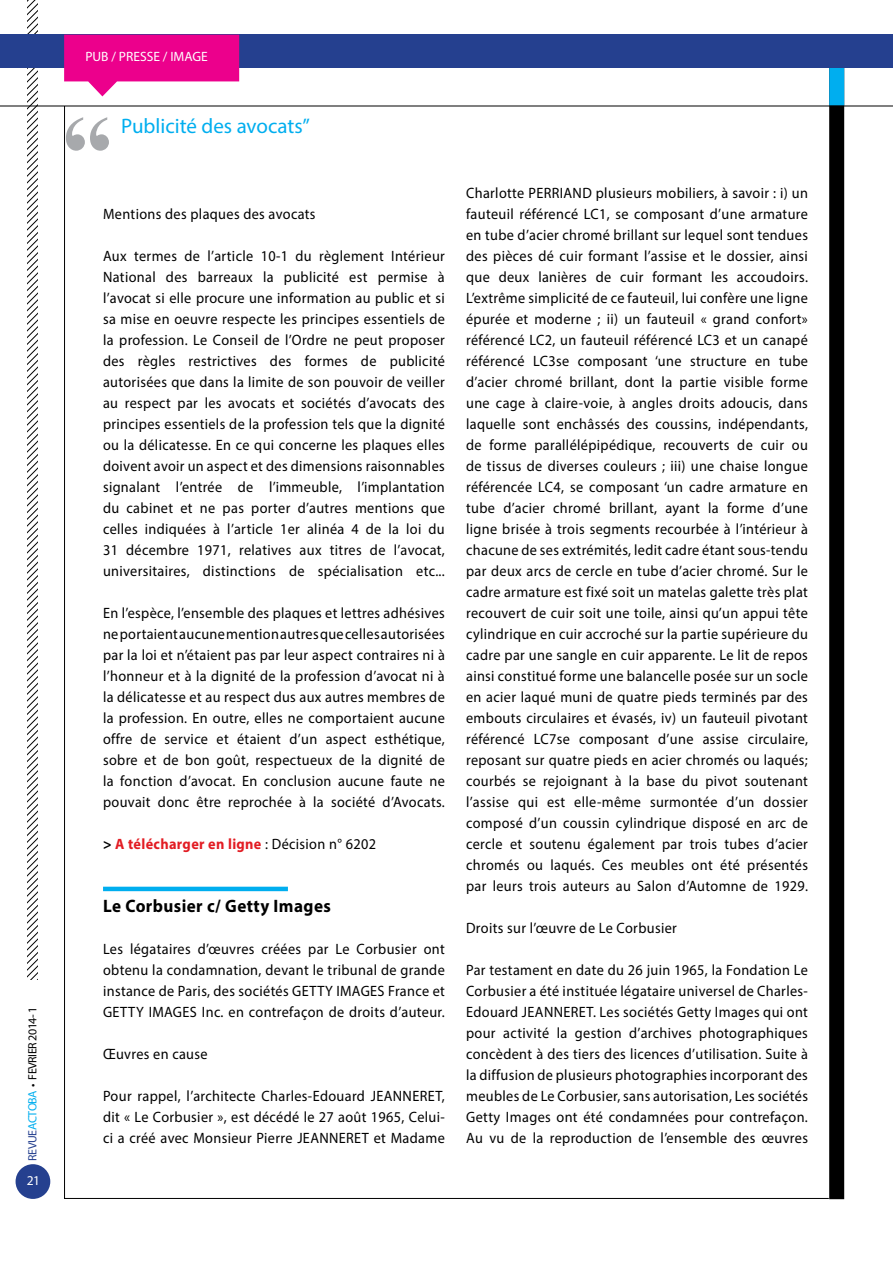
<style>
.page{position:relative;width:893px;height:1263px;background:#fff}
.page>*{position:absolute;margin:0;border:0;box-sizing:border-box;transform-origin:0 0}
.t1{font:700 102.6px "Times New Roman";color:#a7a9ac}
.t2{font:21px "Myriad Pro";color:#00aeef}
.t3{font:700 18px "Myriad Pro";letter-spacing:.025em;color:#000;scale:.95 1}
.t4{font:15px/21px "Myriad Pro";letter-spacing:.025em;color:#000;text-align:justify;scale:.95 1}
.t5{font:700 15px "Myriad Pro";letter-spacing:.025em;color:#e21c23;scale:.95 1}
.t6{font:13.5px "Myriad Pro";color:#fff}
.t7{font:12px "Myriad Pro";letter-spacing:-.04em;color:#000}
.s1{color:#25408f}
.s2{color:#00aeef}
.s3{color:#000}
.s4{font-weight:400;color:#000}
</style>
<div class="page">
<svg style="left:28px;top:0;width:9px;height:979px"></svg>
<div style="left:16px;top:1164px;width:34px;height:35px;background:#25408f;border-radius:50%"></div>
<div style="left:829px;top:40px;width:15px;height:1159px;background:#000"></div>
<div style="left:829px;top:65px;width:15px;height:41px;background:#00aeef"></div>
<div style="left:0;top:35px;width:893px;height:33px;background:#25408f"></div>
<hr style="left:0;top:106px;width:893px;height:1px;background:#000">
<hr style="left:103px;top:887px;width:185px;height:4px;background:#00aeef">
<svg style="left:64px;top:35px;width:175px;height:61px"></svg>
<p class="t7" style="left:25px;top:1160px;width:155px;rotate:-90deg"><span class="s1">REVUE</span><span class="s2">ACTOBA</span> • FEVRIER 2014- 1</p>
<p class="t6" style="left:27px;top:1172px;width:15px">21</p>
<p class="t6" style="left:85px;top:48px;width:124px">PUB / PRESSE / IMAGE</p>
<h1 class="t1" style="left:62px;top:81px;width:53px">“</h1>
<h2 class="t2" style="left:121px;top:113px;width:190px">Publicité des avocats”</h2>
<p class="t4" style="left:103px;top:204px;width:225px">Mentions des plaques des avocats</p>
<p class="t4" style="left:103px;top:246px;width:361px">Aux termes de l’article 10-1 du règlement Intérieur National des barreaux la publicité est permise à l’avocat si elle procure une information au public et si sa mise en oeuvre respecte les principes essentiels de la profession. Le Conseil de l’Ordre ne peut proposer des règles restrictives des formes de publicité autorisées que dans la limite de son pouvoir de veiller au respect par les avocats et sociétés d’avocats des principes essentiels de la profession tels que la dignité ou la délicatesse. En ce qui concerne les plaques elles doivent avoir un aspect et des dimensions raisonnables signalant l’entrée de l’immeuble, l’implantation du cabinet et ne pas porter d’autres mentions que celles indiquées à l’article 1er alinéa 4 de la loi du 31 décembre 1971, relatives aux titres de l’avocat, universitaires, distinctions de spécialisation etc...</p>
<p class="t4" style="left:103px;top:603px;width:361px">En l’espèce, l’ensemble des plaques et lettres adhésives ne portaient aucune mention autres que celles autorisées par la loi et n’étaient pas par leur aspect contraires ni à l’honneur et à la dignité de la profession d’avocat ni à la délicatesse et au respect dus aux autres membres de la profession. En outre, elles ne comportaient aucune offre de service et étaient d’un aspect esthétique, sobre et de bon goût, respectueux de la dignité de la fonction d’avocat. En conclusion aucune faute ne pouvait donc être reprochée à la société d’Avocats.</p>
<p class="t5" style="left:103px;top:835px;width:289px"><span class="s3">&gt;</span> A télécharger en ligne <span class="s4">: Décision n° 6202</span></p>
<p class="t3" style="left:103px;top:895px;width:241px">Le Corbusier c/ Getty Images</p>
<p class="t4" style="left:103px;top:939px;width:361px">Les légataires d’œuvres créées par Le Corbusier ont obtenu la condamnation, devant le tribunal de grande instance de Paris, des sociétés GETTY IMAGES France et GETTY IMAGES Inc. en contrefaçon de droits d’auteur.</p>
<p class="t4" style="left:103px;top:1044px;width:112px">Œuvres en cause</p>
<p class="t4" style="left:103px;top:1086px;width:361px">Pour rappel, l’architecte Charles-Edouard JEANNERET, dit « Le Corbusier », est décédé le 27 août 1965, Celui&shy;ci a créé avec Monsieur Pierre JEANNERET et Madame</p>
<p class="t4" style="left:466px;top:183px;width:361px">Charlotte PERRIAND plusieurs mobiliers, à savoir : i) un fauteuil référencé LC1, se composant d’une armature en tube d’acier chromé brillant sur lequel sont tendues des pièces dé cuir formant l’assise et le dossier, ainsi que deux lanières de cuir formant les accoudoirs.<br>L’extrême simplicité de ce fauteuil, lui confère une ligne épurée et moderne ; ii) un fauteuil « grand confort» référencé LC2, un fauteuil référencé LC3 et un canapé référencé LC3se composant ‘une structure en tube d’acier chromé brillant, dont la partie visible forme une cage à claire-voie, à angles droits adoucis, dans laquelle sont enchâssés des coussins, indépendants, de forme parallélépipédique, recouverts de cuir ou de tissus de diverses couleurs ; iii) une chaise longue référencée LC4, se composant ‘un cadre armature en tube d’acier chromé brillant, ayant la forme d’une ligne brisée à trois segments recourbée à l’intérieur à chacune de ses extrémités, ledit cadre étant sous-tendu par deux arcs de cercle en tube d’acier chromé. Sur le cadre armature est fixé soit un matelas galette très plat recouvert de cuir soit une toile, ainsi qu’un appui tête cylindrique en cuir accroché sur la partie supérieure du cadre par une sangle en cuir apparente. Le lit de repos ainsi constitué forme une balancelle posée sur un socle en acier laqué muni de quatre pieds terminés par des embouts circulaires et évasés, iv) un fauteuil pivotant référencé LC7se composant d’une assise circulaire, reposant sur quatre pieds en acier chromés ou laqués; courbés se rejoignant à la base du pivot soutenant l’assise qui est elle-même surmontée d’un dossier composé d’un coussin cylindrique disposé en arc de cercle et soutenu également par trois tubes d’acier chromés ou laqués. Ces meubles ont été présentés par leurs trois auteurs au Salon d’Automne de 1929.</p>
<p class="t4" style="left:466px;top:918px;width:223px">Droits sur l’œuvre de Le Corbusier</p>
<p class="t4" style="left:466px;top:960px;width:361px">Par testament en date du 26 juin 1965, la Fondation Le Corbusier a été instituée légataire universel de Charles-Edouard JEANNERET. Les sociétés Getty Images qui ont pour activité la gestion d’archives photographiques concèdent à des tiers des licences d’utilisation. Suite à la diffusion de plusieurs photographies incorporant des meubles de Le Corbusier, sans autorisation, Les sociétés Getty Images ont été condamnées pour contrefaçon.<br>Au vu de la reproduction de l’ensemble des œuvres</p>
</div>
